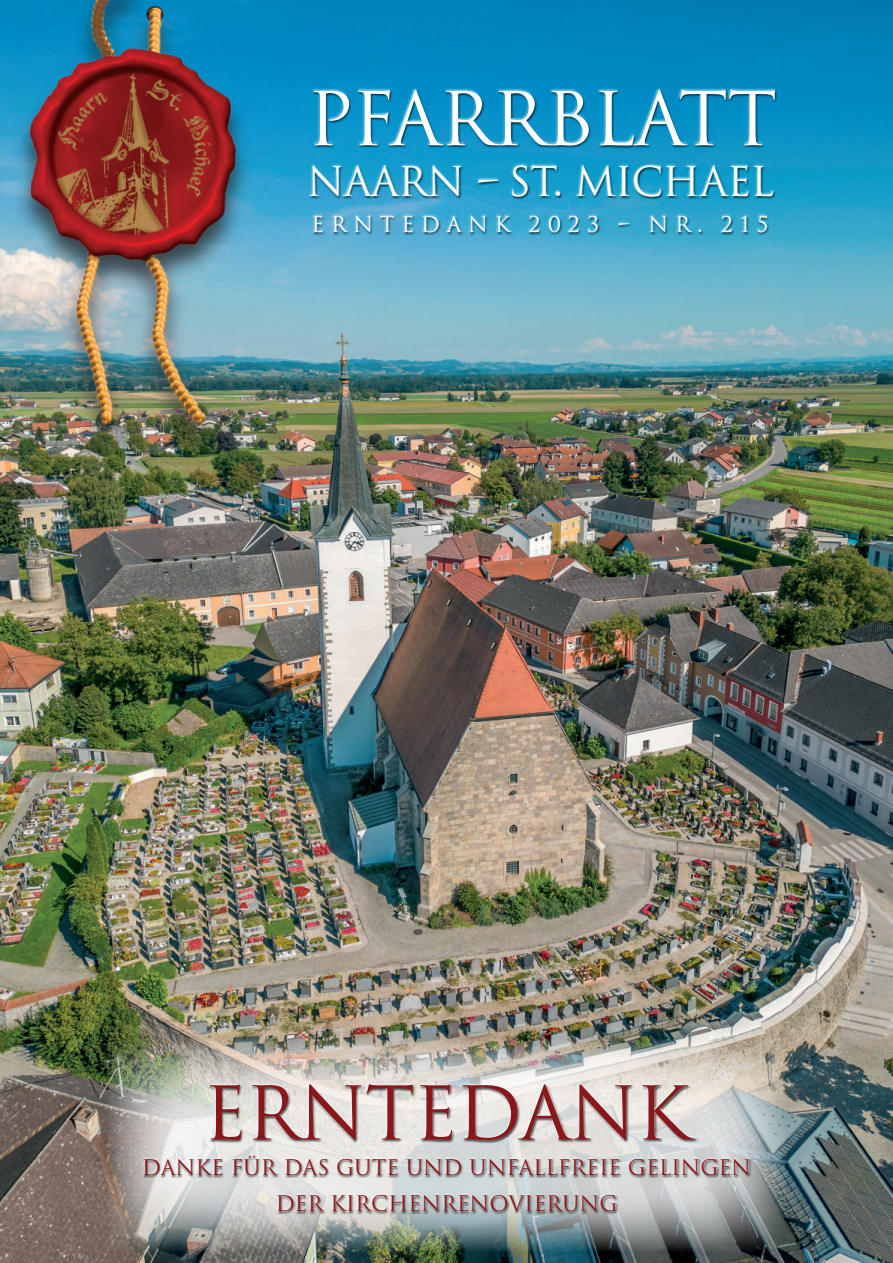
<style>
.page{position:relative;width:893px;height:1263px;background:#fff}
.page>*{position:absolute;margin:0;border:0;box-sizing:border-box;transform-origin:0 0}
.t1{font:72px "Trajan";letter-spacing:-.02em;color:#fff}
.t2{font:72px "Trajan";letter-spacing:-.02em;color:#88181b}
.t3{font:39.75px "Trajan";letter-spacing:-.02em;color:#fff}
.t4{font:21px/36px "Trajan";color:#88181b;text-align:center}
.t5{font:21px "Trajan";letter-spacing:.32em;color:#fff}
.s1{font-style:inherit}
</style>
<div class="page">
<img style="left:0;top:0;width:893px;height:1263px">
<div style="left:10px;top:0;width:245px;height:460px;background:#231f20;opacity:.75"></div>
<img style="left:19px;top:0;width:223px;height:431px">
<img style="left:107px;top:1039px;width:679px;height:212px">
<svg style="left:308px;top:89px;width:470px;height:147px;background:#1e96c3"></svg>
<svg style="left:142px;top:1083px;width:610px;height:132px;background:#d2d2d0"></svg>
<h1 class="t1" style="left:307px;top:78px;width:471px"><span class="s1">P</span>FARRBLATT</h1>
<h2 class="t3" style="left:307px;top:159px;width:468px">NAARN - ST. MICHAEL</h2>
<p class="t5" style="left:311px;top:213px;width:459px">ERNTEDANK 2023 - NR. 215</p>
<h1 class="t2" style="left:203px;top:1072px;width:488px">ERNTEDANK</h1>
<p class="t4" style="left:142px;top:1150px;width:611px">DANKE FÜR DAS GUTE UND UNFALLFREIE GELINGEN<br>DER KIRCHENRENOVIERUNG</p>
</div>
